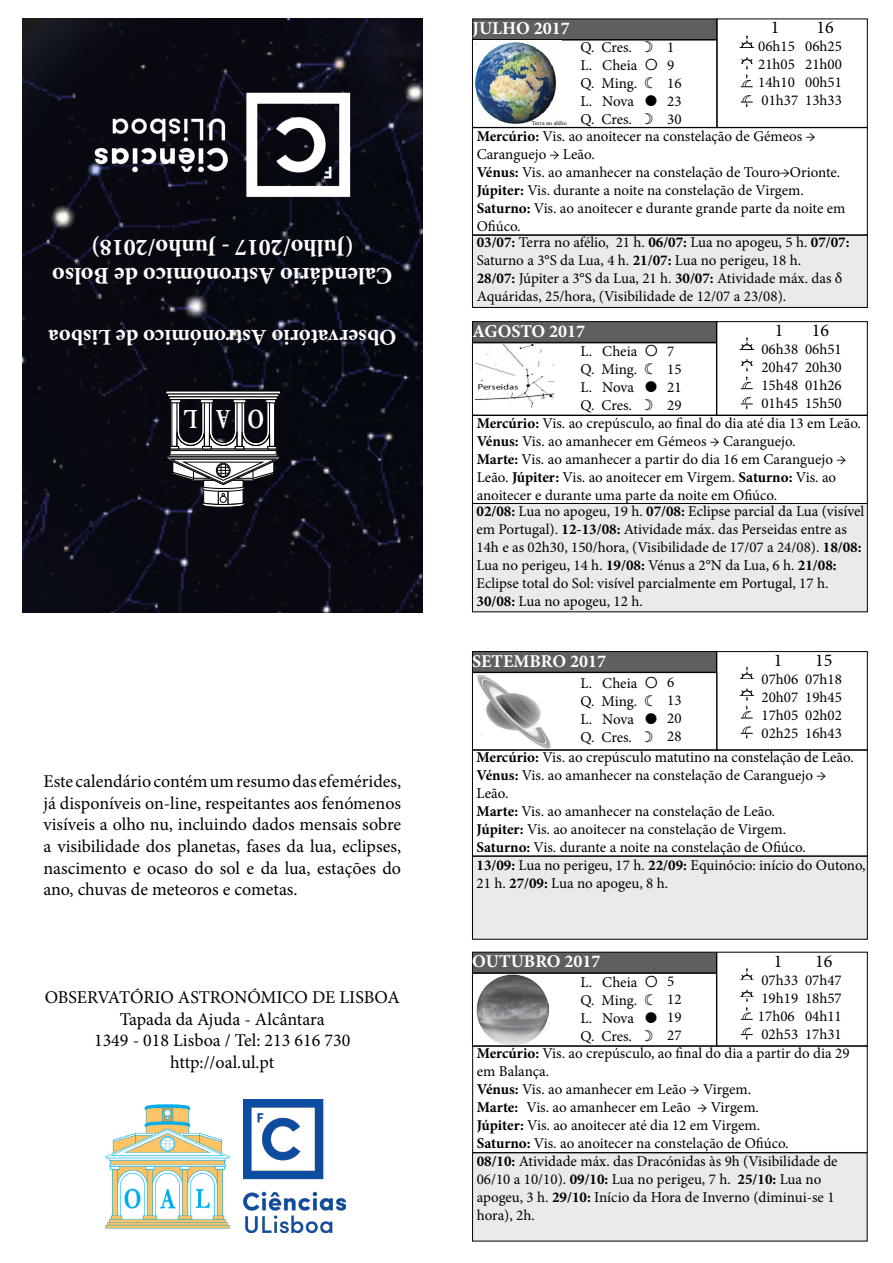
<style>
.page{position:relative;width:893px;height:1263px;background:#fff}
.page>*{position:absolute;margin:0;border:0;box-sizing:border-box;transform-origin:0 0}
.t1{font:700 28.05px "Garamond";color:#fff;scale:.75 1}
.t2{font:700 24px/28.8px "Minion Pro";color:#fff;text-align:center}
.t3{font:700 22.5px "Minion Pro";color:#fff}
.t4{font:18px/21.6px "Minion Pro";color:#000;text-align:justify}
.t5{font:700 18px "Minion Pro";color:#fff}
.t6{font:15px/18px "Minion Pro";color:#000}
.t7{font:6px "Minion Pro";color:#000}
.s1{font-weight:700}
</style>
<div class="page">
<img style="left:22px;top:19px;width:401px;height:594px">
<img style="left:62px;top:60px;width:321px;height:170px">
<img style="left:104px;top:1104px;width:126px;height:125px">
<img style="left:243px;top:1099px;width:103px;height:133px">
<div style="left:472px;top:651px;width:245px;height:21px;background:#5f5f5f;border:1px solid #000"></div>
<div style="left:717px;top:651px;width:150px;height:99px;border:1px solid #000"></div>
<div style="left:472px;top:672px;width:245px;height:78px;border:1px solid #000"></div>
<div style="left:472px;top:750px;width:395px;height:106px;border:1px solid #000"></div>
<div style="left:472px;top:856px;width:395px;height:83px;background:#eaeaea;border:1px solid #000"></div>
<div style="left:472px;top:952px;width:245px;height:21px;background:#5f5f5f;border:1px solid #000"></div>
<div style="left:472px;top:973px;width:245px;height:73px;border:1px solid #000"></div>
<div style="left:472px;top:1046px;width:395px;height:107px;border:1px solid #000"></div>
<div style="left:472px;top:1153px;width:395px;height:88px;background:#eaeaea"></div>
<img style="left:477px;top:675px;width:74px;height:73px">
<img style="left:477px;top:974px;width:71px;height:71px">
<div style="left:472px;top:235px;width:395px;height:73px;background:#eaeaea;border:1px solid #000"></div>
<div style="left:473px;top:19px;width:244px;height:21px;background:#5f5f5f"></div>
<div style="left:472px;top:19px;width:245px;height:21px;border:1px solid #000"></div>
<div style="left:472px;top:40px;width:245px;height:88px;border:1px solid #000"></div>
<div style="left:472px;top:127px;width:395px;height:108px;border:1px solid #000"></div>
<div style="left:472px;top:321px;width:245px;height:21px;background:#5f5f5f;border:1px solid #000"></div>
<div style="left:717px;top:321px;width:150px;height:94px;border:1px solid #000"></div>
<div style="left:472px;top:415px;width:395px;height:89px;border:1px solid #000"></div>
<div style="left:472px;top:503px;width:395px;height:109px;background:#eaeaea;border:1px solid #000"></div>
<img style="left:476px;top:344px;width:78px;height:64px">
<svg style="left:740px;top:35px;width:14px;height:73px"></svg>
<div style="left:742px;top:404px;width:9px;height:10px;background:#fff"></div>
<svg style="left:740px;top:337px;width:14px;height:73px"></svg>
<svg style="left:740px;top:666px;width:14px;height:73px"></svg>
<svg style="left:740px;top:968px;width:14px;height:72px"></svg>
<div style="left:169px;top:397px;width:108px;height:3px;border:1px solid #000"></div>
<div style="left:167px;top:394px;width:112px;height:3px;border:1px solid #000"></div>
<hr style="left:266px;top:399px;width:10px;height:4px;background:#0d0d0d">
<div style="left:233px;top:399px;width:13px;height:4px;border:1px solid #000"></div>
<div style="left:200px;top:399px;width:13px;height:4px;border:1px solid #000"></div>
<div style="left:171px;top:399px;width:10px;height:4px;border:1px solid #000"></div>
<svg style="left:164px;top:400px;width:119px;height:108px"></svg>
<img style="left:474px;top:41px;width:88px;height:83px">
<h2 class="t2" style="left:393px;top:291px;width:342px;rotate:-180deg">Calendário Astronómico de Bolso (Julho/2017 - Junho/2018)</h2>
<h3 class="t3" style="left:397px;top:353px;width:350px;rotate:-180deg">Observatório Astronómico de Lisboa</h3>
<h1 class="t1" style="left:197px;top:438px;width:19px;rotate:-180deg">L</h1>
<h1 class="t1" style="left:230px;top:438px;width:20px;rotate:-180deg">A</h1>
<h1 class="t1" style="left:264px;top:438px;width:24px;rotate:-180deg">O</h1>
<p class="t4" style="left:43px;top:771px;width:359px">Este calendário contém um resumo das efemérides, já disponíveis on-line, respeitantes aos fenómenos visíveis a olho nu, incluindo dados mensais sobre a visibilidade dos planetas, fases da lua, eclipses, nascimento e ocaso do sol e da lua, estações do ano, chuvas de meteoros e cometas.</p>
<p class="t4" style="left:45px;top:987px;width:357px;text-align:center">OBSERVATÓRIO ASTRONÓMICO DE LISBOA<br>Tapada da Ajuda - Alcântara<br>1349 - 018 Lisboa / Tel: 213 616 730 http://oal.ul.pt</p>
<p class="t5" style="left:472px;top:16px;width:99px">JULHO 2017</p>
<p class="t7" style="left:532px;top:119px;width:36px">Terra no afélio</p>
<p class="t6" style="left:581px;top:38px;width:58px">Q. Cres.<br>L. Cheia<br>Q. Ming.<br>L. Nova<br>Q. Cres.</p>
<p class="t6" style="left:667px;top:38px;width:16px">1<br>9<br>16<br>23<br>30</p>
<p class="t4" style="left:771px;top:17px;width:10px">1</p>
<p class="t4" style="left:816px;top:17px;width:19px">16</p>
<p class="t6" style="left:758px;top:37px;width:85px;text-align:justify">06h15 06h25<br>21h05 21h00<br>14h10 00h51<br>01h37 13h33</p>
<p class="t6" style="left:477px;top:127px;width:370px"><span class="s1">Mercúrio:</span> Vis. ao anoitecer na constelação de Gémeos → Caranguejo → Leão.<br><span class="s1">Vénus:</span> Vis. ao amanhecer na constelação de Touro→Orionte.<br><span class="s1">Júpiter:</span> Vis. durante a noite na constelação de Virgem.<br><span class="s1">Saturno:</span> Vis. ao anoitecer e durante grande parte da noite em Ofiúco.</p>
<p class="t6" style="left:477px;top:233px;width:374px"><span class="s1">03/07:</span> Terra no afélio, 21 h. <span class="s1">06/07:</span> Lua no apogeu, 5 h. <span class="s1">07/07:<br></span>Saturno a 3°S da Lua, 4 h. <span class="s1">21/07:</span> Lua no perigeu, 18 h.<br><span class="s1">28/07:</span> Júpiter a 3°S da Lua, 21 h. <span class="s1">30/07:</span> Atividade máx. das δ Aquáridas, 25/hora, (Visibilidade de 12/07 a 23/08).</p>
<p class="t5" style="left:472px;top:318px;width:114px">AGOSTO 2017</p>
<p class="t6" style="left:581px;top:342px;width:58px">L. Cheia<br>Q. Ming.<br>L. Nova<br>Q. Cres.</p>
<p class="t6" style="left:667px;top:342px;width:16px">7<br>15<br>21<br>29</p>
<p class="t4" style="left:775px;top:319px;width:10px">1</p>
<p class="t4" style="left:812px;top:319px;width:19px">16</p>
<p class="t6" style="left:761px;top:340px;width:82px;text-align:justify">06h38 06h51<br>20h47 20h30<br>15h48 01h26<br>01h45 15h50</p>
<p class="t6" style="left:477px;top:414px;width:386px"><span class="s1">Mercúrio:</span> Vis. ao crepúsculo, ao final do dia até dia 13 em Leão.<br><span class="s1">Vénus:</span> Vis. ao amanhecer em Gémeos → Caranguejo.<br><span class="s1">Marte:</span> Vis. ao amanhecer a partir do dia 16 em Caranguejo → Leão. <span class="s1">Júpiter:</span> Vis. ao anoitecer em Virgem. <span class="s1">Saturno:</span> Vis. ao anoitecer e durante uma parte da noite em Ofiúco.</p>
<p class="t6" style="left:476px;top:502px;width:389px"><span class="s1">02/08:</span> Lua no apogeu, 19 h. <span class="s1">07/08:</span> Eclipse parcial da Lua (visível em Portugal). <span class="s1">12-13/08:</span> Atividade máx. das Perseidas entre as 14h e as 02h30, 150/hora, (Visibilidade de 17/07 a 24/08). <span class="s1">18/08:<br></span>Lua no perigeu, 14 h. <span class="s1">19/08:</span> Vénus a 2°N da Lua, 6 h. <span class="s1">21/08:<br></span>Eclipse total do Sol: visível parcialmente em Portugal, 17 h.<br><span class="s1">30/08:</span> Lua no apogeu, 12 h.</p>
<p class="t5" style="left:472px;top:648px;width:135px">SETEMBRO 2017</p>
<p class="t6" style="left:581px;top:674px;width:58px">L. Cheia<br>Q. Ming.<br>L. Nova<br>Q. Cres.</p>
<p class="t6" style="left:667px;top:673px;width:16px">6<br>13<br>20<br>28</p>
<p class="t4" style="left:774px;top:649px;width:10px">1</p>
<p class="t4" style="left:815px;top:649px;width:19px">15</p>
<p class="t6" style="left:762px;top:670px;width:82px;text-align:justify">07h06 07h18<br>20h07 19h45<br>17h05 02h02<br>02h25 16h43</p>
<p class="t6" style="left:476px;top:748px;width:391px"><span class="s1">Mercúrio:</span> Vis. ao crepúsculo matutino na constelação de Leão.<br><span class="s1">Vénus:</span> Vis. ao amanhecer na constelação de Caranguejo →<br>Leão.<br><span class="s1">Marte:</span> Vis. ao amanhecer na constelação de Leão.<br><span class="s1">Júpiter:</span> Vis. ao anoitecer na constelação de Virgem.<br><span class="s1">Saturno:</span> Vis. durante a noite na constelação de Ofiúco.<br><span class="s1">13/09:</span> Lua no perigeu, 17 h. <span class="s1">22/09:</span> Equinócio: início do Outono, 21 h. <span class="s1">27/09:</span> Lua no apogeu, 8 h.</p>
<p class="t5" style="left:472px;top:949px;width:130px">OUTUBRO 2017</p>
<p class="t6" style="left:581px;top:973px;width:58px">L. Cheia<br>Q. Ming.<br>L. Nova<br>Q. Cres.</p>
<p class="t6" style="left:667px;top:972px;width:16px">5<br>12<br>19<br>27</p>
<p class="t4" style="left:774px;top:950px;width:10px">1</p>
<p class="t4" style="left:815px;top:950px;width:19px">16</p>
<p class="t6" style="left:758px;top:971px;width:85px;text-align:justify">07h33 07h47<br>19h19 18h57<br>17h06 04h11<br>02h53 17h31</p>
<p class="t6" style="left:477px;top:1044px;width:374px"><span class="s1">Mercúrio:</span> Vis. ao crepúsculo, ao final do dia a partir do dia 29 em Balança.<br><span class="s1">Vénus:</span> Vis. ao amanhecer em Leão → Virgem.<br><span class="s1">Marte:</span> Vis. ao amanhecer em Leão → Virgem.<br><span class="s1">Júpiter:</span> Vis. ao anoitecer até dia 12 em Virgem.<br><span class="s1">Saturno:</span> Vis. ao anoitecer na constelação de Ofiúco.<br><span class="s1">08/10:</span> Atividade máx. das Dracónidas às 9h (Visibilidade de 06/10 a 10/10). <span class="s1">09/10:</span> Lua no perigeu, 7 h. <span class="s1">25/10:</span> Lua no apogeu, 3 h. <span class="s1">29/10:</span> Início da Hora de Inverno (diminui-se 1 hora), 2h.</p>
</div>
